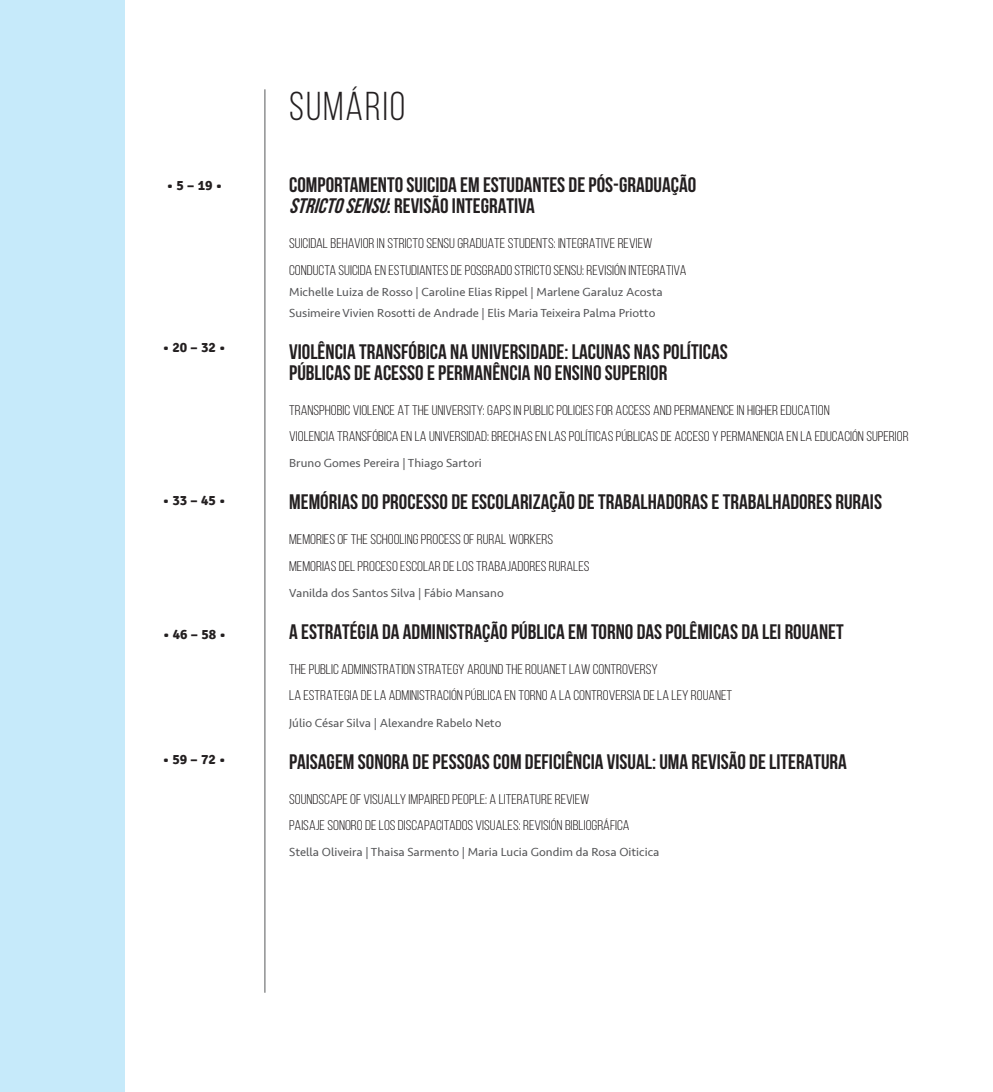
<style>
.page{position:relative;width:993px;height:1092px;background:#fff}
.page>*{position:absolute;margin:0;border:0;box-sizing:border-box;transform-origin:0 0}
.t1{font:40.25px "Bebas Neue";letter-spacing:.05em;color:#231f20}
.t2{font:700 21px/21px "Bebas Neue";color:#231f20}
.t3{font:14px/26.2px "Bebas Neue";color:#231f20;scale:1.1 1}
.t4{font:700 14px "Signika";color:#231f20}
.t5{font:12.25px/21px "Seravek";color:#57585a}
.s1{font-style:italic}
</style>
<div class="page">
<div style="left:0;top:0;width:124px;height:1091px;background:#c6eafa"></div>
<hr style="left:264px;top:89px;width:1px;height:903px;background:#57585a">
<p class="t4" style="left:167px;top:177px;width:57px">• 5 – 19 •</p>
<p class="t4" style="left:163px;top:339px;width:64px">• 20 – 32 •</p>
<p class="t4" style="left:163px;top:491px;width:64px">• 33 – 45 •</p>
<p class="t4" style="left:163px;top:625px;width:64px">• 46 – 58 •</p>
<p class="t4" style="left:163px;top:751px;width:64px">• 59 – 72 •</p>
<h1 class="t1" style="left:289px;top:84px;width:117px">SUMÁRIO</h1>
<h2 class="t2" style="left:289px;top:174px;width:408px">COMPORTAMENTO SUICIDA EM ESTUDANTES DE PÓS-GRADUAÇÃO<br><span class="s1">STRICTOSENSU</span>: REVISÃO INTEGRATIVA</h2>
<p class="t3" style="left:289px;top:230px;width:363px">SUICIDAL BEHAVIOR IN STRICTO SENSU GRADUATE STUDENTS: INTEGRATIVE REVIEW<br>CONDUCTA SUICIDA EN ESTUDIANTES DE POSGRADO STRICTO SENSU: REVISIÓN INTEGRATIVA</p>
<p class="t5" style="left:289px;top:281px;width:375px">Michelle Luiza de Rosso | Caroline Elias Rippel | Marlene Garaluz Acosta<br>Susimeire Vivien Rosotti de Andrade | Elis Maria Teixeira Palma Priotto</p>
<h2 class="t2" style="left:289px;top:341px;width:440px">VIOLÊNCIA TRANSFÓBICA NA UNIVERSIDADE: LACUNAS NAS POLÍTICAS<br>PÚBLICAS DE ACESSO E PERMANÊNCIA NO ENSINO SUPERIOR</h2>
<p class="t3" style="left:289px;top:397px;width:564px">TRANSPHOBIC VIOLENCE AT THE UNIVERSITY: GAPS IN PUBLIC POLICIES FOR ACCESS AND PERMANENCE IN HIGHER EDUCATION<br>VIOLENCIA TRANSFÓBICA EN LA UNIVERSIDAD: BRECHAS EN LAS POLÍTICAS PÚBLICAS DE ACCESO Y PERMANENCIA EN LA EDUCACIÓN SUPERIOR</p>
<p class="t5" style="left:289px;top:452px;width:194px">Bruno Gomes Pereira | Thiago Sartori</p>
<h2 class="t2" style="left:289px;top:491px;width:594px">MEMÓRIAS DO PROCESSO DE ESCOLARIZAÇÃO DE TRABALHADORAS E TRABALHADORES RURAIS</h2>
<p class="t3" style="left:289px;top:526px;width:274px">MEMORIES OF THE SCHOOLING PROCESS OF RURAL WORKERS<br>MEMORIAS DEL PROCESO ESCOLAR DE LOS TRABAJADORES RURALES</p>
<p class="t5" style="left:289px;top:582px;width:216px">Vanilda dos Santos Silva | Fábio Mansano</p>
<h2 class="t2" style="left:289px;top:621px;width:556px">A ESTRATÉGIA DA ADMINISTRAÇÃO PÚBLICA EM TORNO DAS POLÊMICAS DA LEI ROUANET</h2>
<p class="t3" style="left:289px;top:656px;width:404px">THE PUBLIC ADMINISTRATION STRATEGY AROUND THE ROUANET LAW CONTROVERSY<br>LA ESTRATEGIA DE LA ADMINISTRACIÓN PÚBLICA EN TORNO A LA CONTROVERSIA DE LA LEY ROUANET</p>
<p class="t5" style="left:289px;top:711px;width:214px">Júlio César Silva | Alexandre Rabelo Neto</p>
<h2 class="t2" style="left:289px;top:750px;width:559px">PAISAGEM SONORA DE PESSOAS COM DEFICIÊNCIA VISUAL: UMA REVISÃO DE LITERATURA</h2>
<p class="t3" style="left:289px;top:785px;width:311px">SOUNDSCAPE OF VISUALLY IMPAIRED PEOPLE: A LITERATURE REVIEW<br>PAISAJE SONORO DE LOS DISCAPACITADOS VISUALES: REVISIÓN BIBLIOGRÁFICA</p>
<p class="t5" style="left:289px;top:841px;width:371px">Stella Oliveira | Thaisa Sarmento | Maria Lucia Gondim da Rosa Oiticica</p>
</div>
